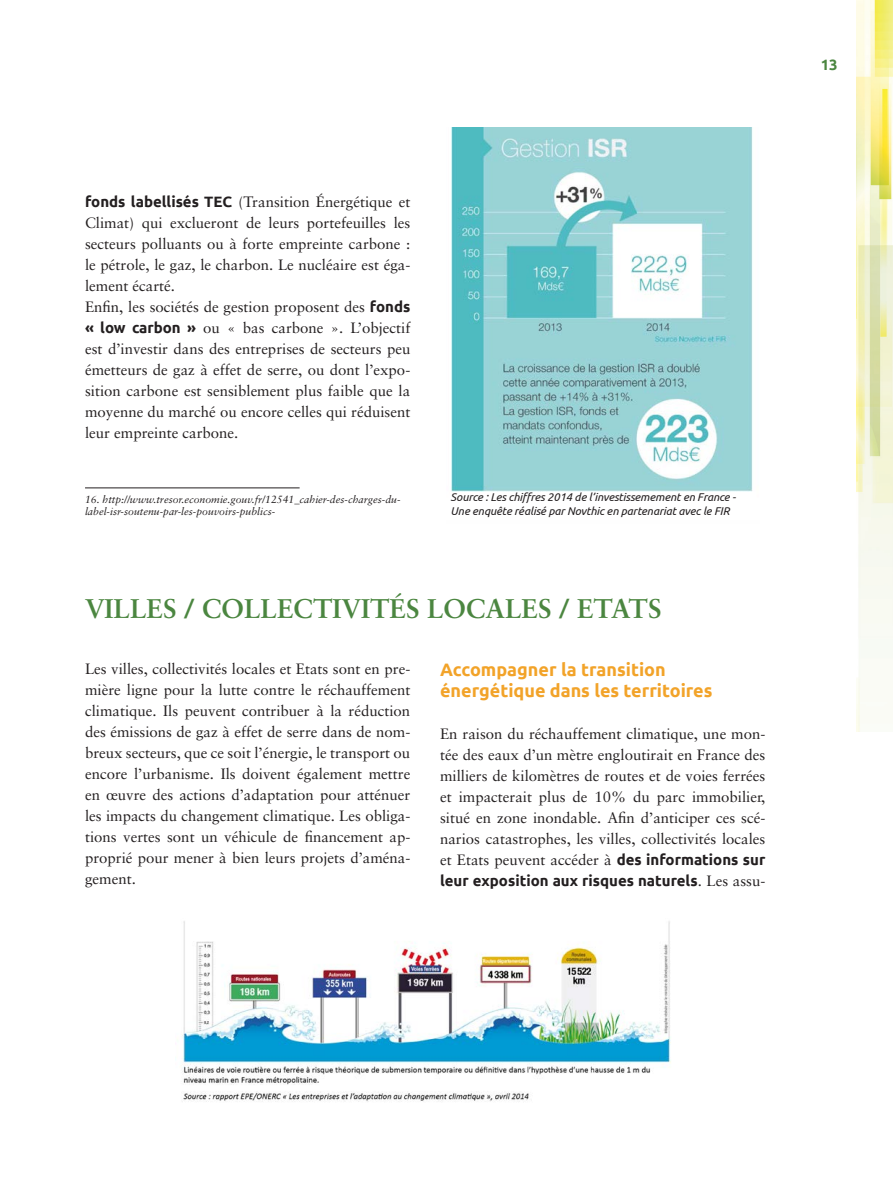
<style>
.page{position:relative;width:893px;height:1191px;background:#fff}
.page>*{position:absolute;margin:0;border:0;box-sizing:border-box;transform-origin:0 0}
.t1{font:700 27px "Sabon";color:#4b8640}
.t2{font:700 18px/21px "Ubuntu";color:#f2a329}
.t3{font:15px/21px "Sabon";color:#231f20;text-align:justify}
.t4{font:700 15px "Ubuntu";color:#4b8640}
.t5{font:italic 11.25px/13.5px "Ubuntu";letter-spacing:-.01em;color:#231f20}
.t6{font:italic 10.5px/12px "Sabon";color:#231f20}
.s1{font-family:"Ubuntu";font-weight:700}
</style>
<div class="page">
<img style="left:857px;top:0;width:36px;height:731px">
<img style="left:451px;top:128px;width:302px;height:364px">
<hr style="left:85px;top:487px;width:215px;height:1px;background:#231f20">
<img style="left:175px;top:921px;width:496px;height:181px">
<p class="t3" style="left:85px;top:191px;width:327px"><span class="s1">fonds labellisés TEC</span> (Transition Énergétique et Climat) qui exclueront de leurs portefeuilles les secteurs polluants ou à forte empreinte carbone : le pétrole, le gaz, le charbon. Le nucléaire est éga&shy;lement écarté.</p>
<p class="t3" style="left:85px;top:296px;width:327px">Enfin, les sociétés de gestion proposent des <span class="s1">fonds « low carbon »</span> ou « bas carbone ». L’objectif est d’investir dans des entreprises de secteurs peu émetteurs de gaz à effet de serre, ou dont l’expo&shy;sition carbone est sensiblement plus faible que la moyenne du marché ou encore celles qui réduisent leur empreinte carbone.</p>
<p class="t6" style="left:85px;top:493px;width:317px">16. http://www.tresor.economie.gouv.fr/12541_cahier-des-charges-du&shy;label-isr-soutenu-par-les-pouvoirs-publics-</p>
<p class="t5" style="left:450px;top:490px;width:286px">Source : Les chiffres 2014 de l’investissemement en France -<br>Une enquête réalisé par Novthic en partenariat avec le FIR</p>
<p class="t1" style="left:85px;top:592px;width:578px">VILLES / COLLECTIVITÉS LOCALES / ETATS</p>
<p class="t3" style="left:85px;top:658px;width:327px">Les villes, collectivités locales et Etats sont en pre&shy;mière ligne pour la lutte contre le réchauffement climatique. Ils peuvent contribuer à la réduction des émissions de gaz à effet de serre dans de nom&shy;breux secteurs, que ce soit l’énergie, le transport ou encore l’urbanisme. Ils doivent également mettre en œuvre des actions d’adaptation pour atténuer les impacts du changement climatique. Les obliga&shy;tions vertes sont un véhicule de financement ap&shy;proprié pour mener à bien leurs projets d’aména&shy;gement.</p>
<p class="t2" style="left:440px;top:659px;width:274px">Accompagner la transition énergétique dans les territoires</p>
<p class="t3" style="left:440px;top:723px;width:327px">En raison du réchauffement climatique, une mon&shy;tée des eaux d’un mètre engloutirait en France des milliers de kilomètres de routes et de voies ferrées et impacterait plus de 10% du parc immobilier, situé en zone inondable. Afin d’anticiper ces scé&shy;narios catastrophes, les villes, collectivités locales et Etats peuvent accéder à <span class="s1">des informations sur leur exposition aux risques naturels</span>. Les assu-</p>
<p class="t4" style="left:821px;top:55px;width:19px">13</p>
</div>
